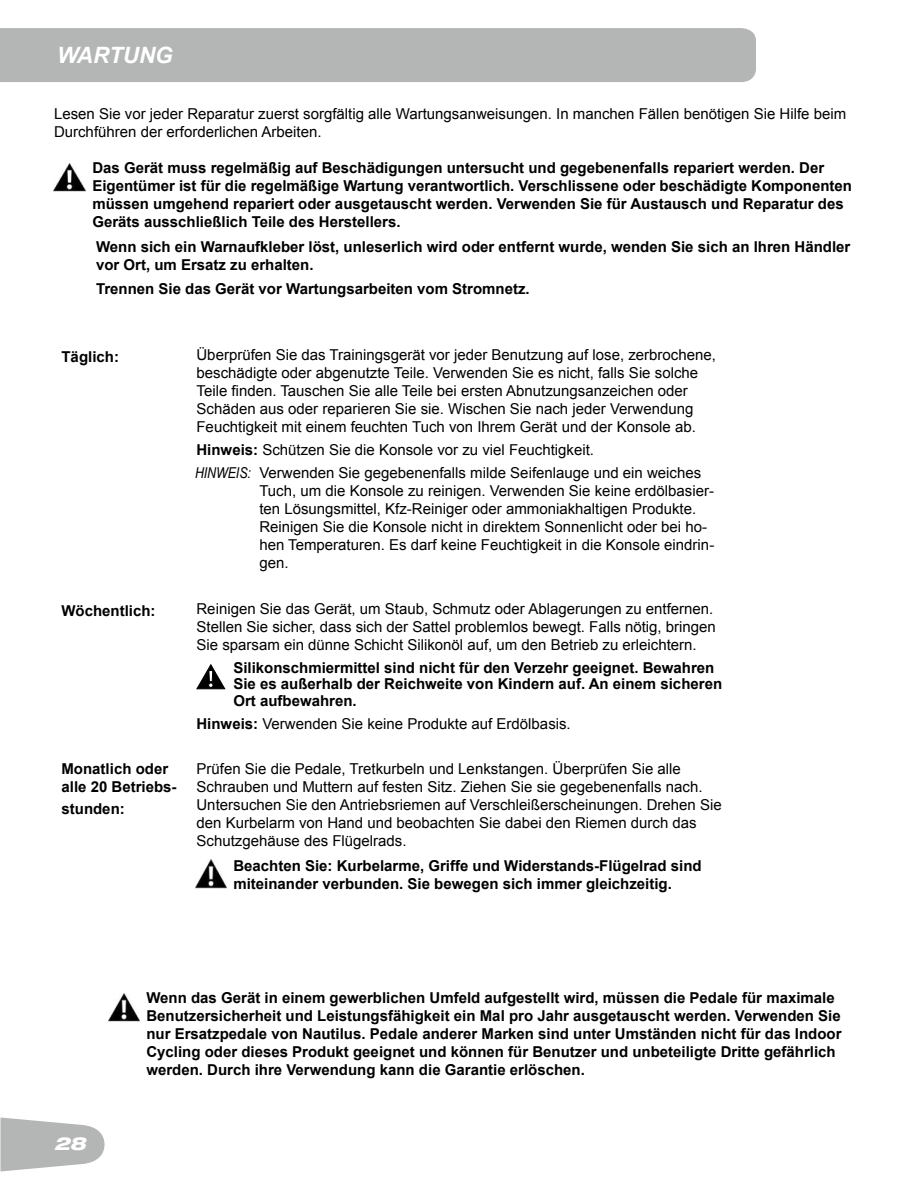
<style>
.page{position:relative;width:918px;height:1188px;background:#fff}
.page>*{position:absolute;margin:0;border:0;box-sizing:border-box;transform-origin:0 0}
.t1{font:italic 700 22.5px "Arial";color:#fff}
.t2{font:italic 800 expanded 18px "Helvetica Neue";color:#fff}
.t3{font:15px/18px "Arial";color:#000}
.t4{font:700 15px/18px "Arial";color:#000}
.s1{font-weight:700}
.s2{font-family:"Arial Narrow";font-style:italic}
</style>
<div class="page">
<div style="left:0;top:28px;width:756px;height:54px;background:#b4b5b5"></div>
<svg style="left:0;top:1118px;width:105px;height:54px"></svg>
<img style="left:54px;top:163px;width:32px;height:29px">
<svg style="left:196px;top:664px;width:29px;height:25px"></svg>
<img style="left:195px;top:860px;width:32px;height:29px">
<img style="left:108px;top:993px;width:32px;height:29px">
<h1 class="t1" style="left:57px;top:40px;width:117px">WARTUNG</h1>
<p class="t3" style="left:54px;top:105px;width:794px">Lesen Sie vor jeder Reparatur zuerst sorgfältig alle Wartungsanweisungen. In manchen Fällen benötigen Sie Hilfe beim<br>Durchführen der erforderlichen Arbeiten.</p>
<p class="t4" style="left:92px;top:159px;width:761px">Das Gerät muss regelmäßig auf Beschädigungen untersucht und gegebenenfalls repariert werden. Der Eigentümer ist für die regelmäßige Wartung verantwortlich. Verschlissene oder beschädigte Komponenten müssen umgehend repariert oder ausgetauscht werden. Verwenden Sie für Austausch und Reparatur des Geräts ausschließlich Teile des Herstellers.</p>
<p class="t4" style="left:96px;top:238px;width:756px">Wenn sich ein Warnaufkleber löst, unleserlich wird oder entfernt wurde, wenden Sie sich an Ihren Händler vor Ort, um Ersatz zu erhalten.</p>
<p class="t4" style="left:96px;top:281px;width:435px">Trennen Sie das Gerät vor Wartungsarbeiten vom Stromnetz.</p>
<p class="t4" style="left:62px;top:348px;width:59px">Täglich:</p>
<p class="t3" style="left:196px;top:346px;width:521px">Überprüfen Sie das Trainingsgerät vor jeder Benutzung auf lose, zerbrochene, beschädigte oder abgenutzte Teile. Verwenden Sie es nicht, falls Sie solche Teile finden. Tauschen Sie alle Teile bei ersten Abnutzungsanzeichen oder Schäden aus oder reparieren Sie sie. Wischen Sie nach jeder Verwendung Feuchtigkeit mit einem feuchten Tuch von Ihrem Gerät und der Konsole ab.</p>
<p class="t3" style="left:195px;top:438px;width:508px;line-height:23px"><span class="s1">Hinweis:</span> Schützen Sie die Konsole vor zu viel Feuchtigkeit.<br><span class="s2">HINWEIS:</span> Verwenden Sie gegebenenfalls milde Seifenlauge und ein weiches</p>
<p class="t3" style="left:259px;top:482px;width:456px">Tuch, um die Konsole zu reinigen. Verwenden Sie keine erdölbasier&shy;ten Lösungsmittel, Kfz-Reiniger oder ammoniakhaltigen Produkte.<br>Reinigen Sie die Konsole nicht in direktem Sonnenlicht oder bei ho&shy;hen Temperaturen. Es darf keine Feuchtigkeit in die Konsole eindrin&shy;gen.</p>
<p class="t4" style="left:61px;top:602px;width:96px">Wöchentlich:</p>
<p class="t3" style="left:196px;top:600px;width:521px">Reinigen Sie das Gerät, um Staub, Schmutz oder Ablagerungen zu entfernen.<br>Stellen Sie sicher, dass sich der Sattel problemlos bewegt. Falls nötig, bringen<br>Sie sparsam ein dünne Schicht Silikonöl auf, um den Betrieb zu erleichtern.</p>
<p class="t4" style="left:233px;top:660px;width:490px;line-height:16.5px">Silikonschmiermittel sind nicht für den Verzehr geeignet. Bewahren<br>Sie es außerhalb der Reichweite von Kindern auf. An einem sicheren<br>Ort aufbewahren.</p>
<p class="t3" style="left:196px;top:715px;width:376px"><span class="s1">Hinweis:</span> Verwenden Sie keine Produkte auf Erdölbasis.</p>
<p class="t4" style="left:62px;top:761px;width:117px">Monatlich oder alle 20 Betriebs-</p>
<p class="t4" style="left:62px;top:800px;width:65px">stunden:</p>
<p class="t3" style="left:196px;top:760px;width:527px">Prüfen Sie die Pedale, Tretkurbeln und Lenkstangen. Überprüfen Sie alle Schrauben und Muttern auf festen Sitz. Ziehen Sie sie gegebenenfalls nach.<br>Untersuchen Sie den Antriebsriemen auf Verschleißerscheinungen. Drehen Sie den Kurbelarm von Hand und beobachten Sie dabei den Riemen durch das Schutzgehäuse des Flügelrads.</p>
<p class="t4" style="left:233px;top:857px;width:470px">Beachten Sie: Kurbelarme, Griffe und Widerstands-Flügelrad sind miteinander verbunden. Sie bewegen sich immer gleichzeitig.</p>
<p class="t2" style="left:54px;top:1132px;width:33px">28</p>
<p class="t4" style="left:146px;top:989px;width:697px">Wenn das Gerät in einem gewerblichen Umfeld aufgestellt wird, müssen die Pedale für maximale Benutzersicherheit und Leistungsfähigkeit ein Mal pro Jahr ausgetauscht werden. Verwenden Sie nur Ersatzpedale von Nautilus. Pedale anderer Marken sind unter Umständen nicht für das Indoor Cycling oder dieses Produkt geeignet und können für Benutzer und unbeteiligte Dritte gefährlich werden. Durch ihre Verwendung kann die Garantie erlöschen.</p>
</div>
